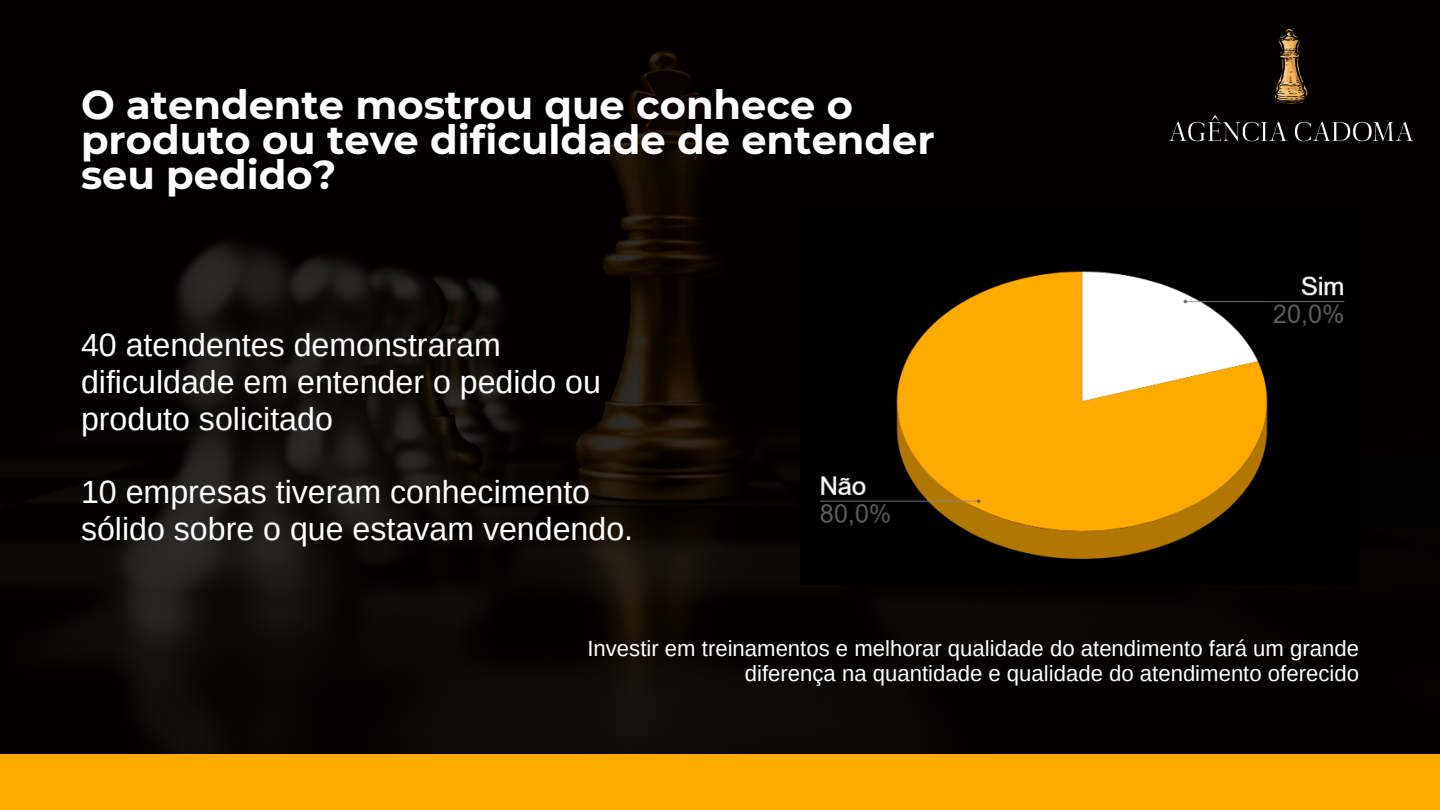
<style>
.page{position:relative;width:1440px;height:810px;background:#fff}
.page>*{position:absolute;margin:0;border:0;box-sizing:border-box;transform-origin:0 0}
.t1{font:700 40px/35.2px "Montserrat";color:#fff}
.t2{font:32.1px/36.8px "Arimo";color:#fff}
.t3{font:22.1px/24.8px "Arimo";color:#fff;text-align:right}
</style>
<div class="page">
<img style="left:0;top:0;width:1440px;height:755px">
<div style="left:0;top:755px;width:1440px;height:55px;background:#fa0"></div>
<img style="left:1165px;top:22px;width:250px;height:126px">
<div style="left:1200px;top:460px;width:240px;height:67px;background:#020202"></div>
<img style="left:801px;top:212px;width:558px;height:373px">
<p class="t1" style="left:81px;top:87px;width:855px">O atendente mostrou que conhece o produto ou teve dificuldade de entender seu pedido?</p>
<p class="t2" style="left:81px;top:326px;width:522px">40 atendentes demonstraram dificuldade em entender o pedido ou produto solicitado</p>
<p class="t2" style="left:81px;top:473px;width:554px">10 empresas tiveram conhecimento sólido sobre o que estavam vendendo.</p>
<p class="t3" style="left:587px;top:636px;width:773px">Investir em treinamentos e melhorar qualidade do atendimento fará um grande diferença na quantidade e qualidade do atendimento oferecido</p>
</div>
